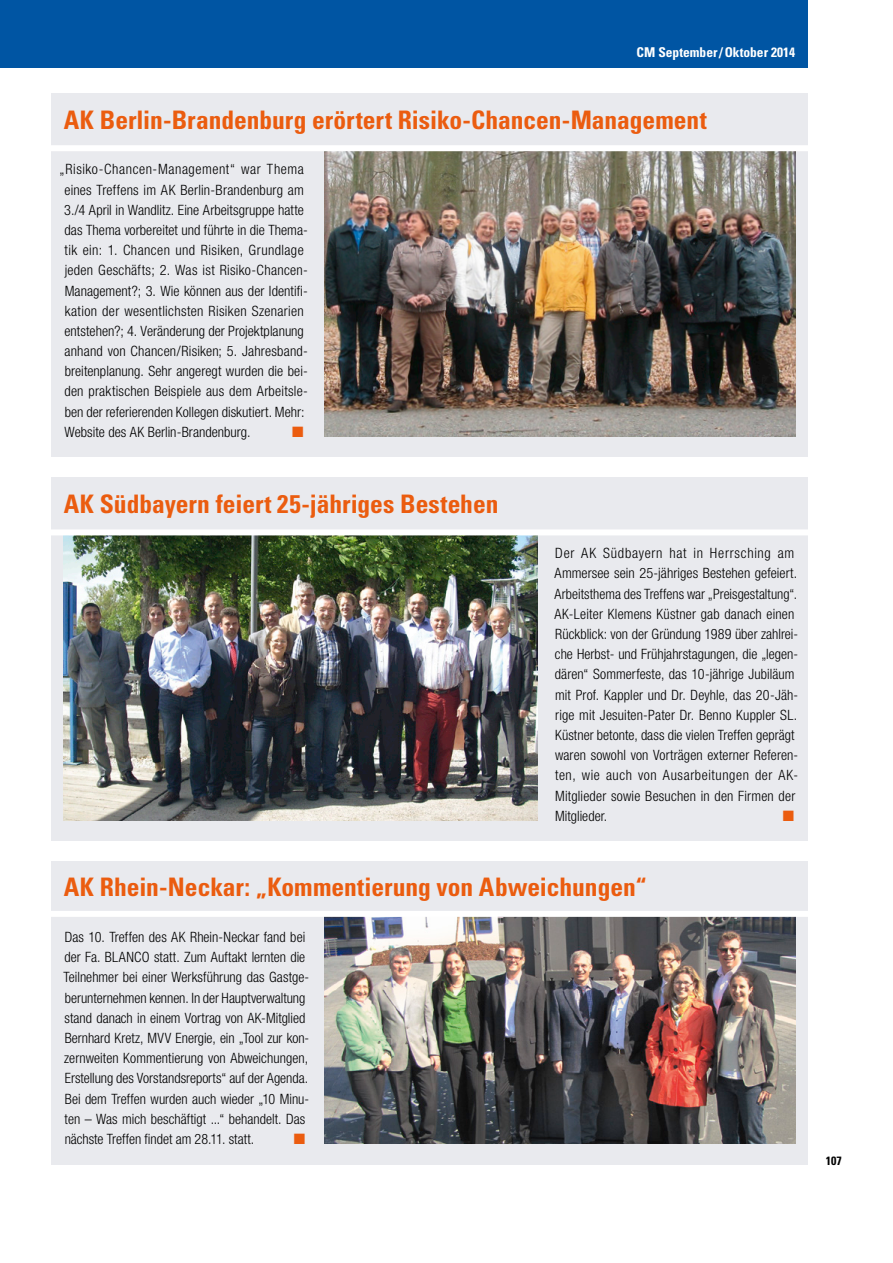
<style>
.page{position:relative;width:893px;height:1263px;background:#fff}
.page>*{position:absolute;margin:0;border:0;box-sizing:border-box;transform-origin:0 0}
.t1{font:700 condensed 25.5px "Univers LT Std";color:#eb5c0f}
.t2{font:15px "Zapf Dingbats ITC";color:#eb5c0f}
.t3{font:300 condensed 14.25px/20.2px "Helvetica Neue LT Pro";letter-spacing:.005em;color:#000}
.t4{font:700 condensed 13.5px "Univers LT Std";color:#fff}
.t5{font:700 condensed 12px "Univers LT Std";color:#000}
</style>
<div class="page">
<div style="left:0;top:0;width:808px;height:68px;background:#0055a3"></div>
<div style="left:51px;top:145px;width:757px;height:312px;background:#e9eaee"></div>
<div style="left:51px;top:529px;width:757px;height:312px;background:#e9eaee"></div>
<div style="left:51px;top:908px;width:757px;height:256px;background:#e9eaee"></div>
<div style="left:51px;top:94px;width:757px;height:52px;background:#e9eaee"></div>
<div style="left:51px;top:861px;width:757px;height:52px;background:#e9eaee"></div>
<div style="left:51px;top:477px;width:757px;height:52px;background:#e9eaee"></div>
<img style="left:325px;top:151px;width:470px;height:286px">
<img style="left:325px;top:917px;width:470px;height:227px">
<img style="left:64px;top:535px;width:473px;height:286px">
<div style="left:46px;top:911px;width:773px;height:6px;background:#fff"></div>
<div style="left:39px;top:529px;width:780px;height:6px;background:#fff"></div>
<div style="left:39px;top:145px;width:780px;height:6px;background:#fff"></div>
<p class="t4" style="left:637px;top:43px;width:160px">CM September/Oktober 2014</p>
<h1 class="t1" style="left:64px;top:104px;width:644px">AK Berlin-Brandenburg erörtert Risiko-Chancen-Management</h1>
<p class="t3" style="left:64px;top:159px;width:245px;text-indent:-5px">„Risiko-Chancen-Management“ war Thema eines Treffens im AK Berlin-Brandenburg am 3./4 April in Wandlitz. Eine Arbeitsgruppe hatte das Thema vorbereitet und führte in die Thema&shy;tik ein: 1. Chancen und Risiken, Grundlage jeden Geschäfts; 2. Was ist Risiko-Chancen-Management?; 3. Wie können aus der Identifi&shy;kation der wesentlichsten Risiken Szenarien entstehen?; 4. Veränderung der Projektplanung anhand von Chancen/Risiken; 5. Jahresband&shy;breitenplanung. Sehr angeregt wurden die bei&shy;den praktischen Beispiele aus dem Arbeitsle&shy;ben der referierenden Kollegen diskutiert. Mehr:<br>Website des AK Berlin-Brandenburg.</p>
<p class="t2" style="left:292px;top:425px;width:13px">■</p>
<h1 class="t1" style="left:64px;top:488px;width:436px">AK Südbayern feiert 25-jähriges Bestehen</h1>
<p class="t3" style="left:555px;top:543px;width:245px">Der AK Südbayern hat in Herrsching am Ammersee sein 25-jähriges Bestehen gefeiert.<br>Arbeitsthema des Treffens war „Preisgestaltung“.<br>AK-Leiter Klemens Küstner gab danach einen Rückblick: von der Gründung 1989 über zahlrei&shy;che Herbst- und Frühjahrstagungen, die „legen&shy;dären“ Sommerfeste, das 10-jährige Jubiläum mit Prof. Kappler und Dr. Deyhle, das 20-Jäh&shy;rige mit Jesuiten-Pater Dr. Benno Kuppler SL.<br>Küstner betonte, dass die vielen Treffen geprägt waren sowohl von Vorträgen externer Referen&shy;ten, wie auch von Ausarbeitungen der AK-Mitglieder sowie Besuchen in den Firmen der Mitglieder.</p>
<p class="t2" style="left:783px;top:808px;width:13px">■</p>
<h1 class="t1" style="left:64px;top:872px;width:584px">AK Rhein-Neckar: „Kommentierung von Abweichungen“</h1>
<p class="t3" style="left:63px;top:927px;width:247px">Das 10. Treffen des AK Rhein-Neckar fand bei der Fa. BLANCO statt. Zum Auftakt lernten die Teilnehmer bei einer Werksführung das Gastge&shy;berunternehmen kennen. In der Hauptverwaltung stand danach in einem Vortrag von AK-Mitglied Bernhard Kretz, MVV Energie, ein „Tool zur kon&shy;zernweiten Kommentierung von Abweichungen, Erstellung des Vorstandsreports“ auf der Agenda.<br>Bei dem Treffen wurden auch wieder „10 Minu&shy;ten – Was mich beschäftigt ...“ behandelt. Das nächste Treffen findet am 28.11. statt.</p>
<p class="t2" style="left:294px;top:1132px;width:13px">■</p>
<p class="t5" style="left:826px;top:1154px;width:17px">107</p>
</div>
